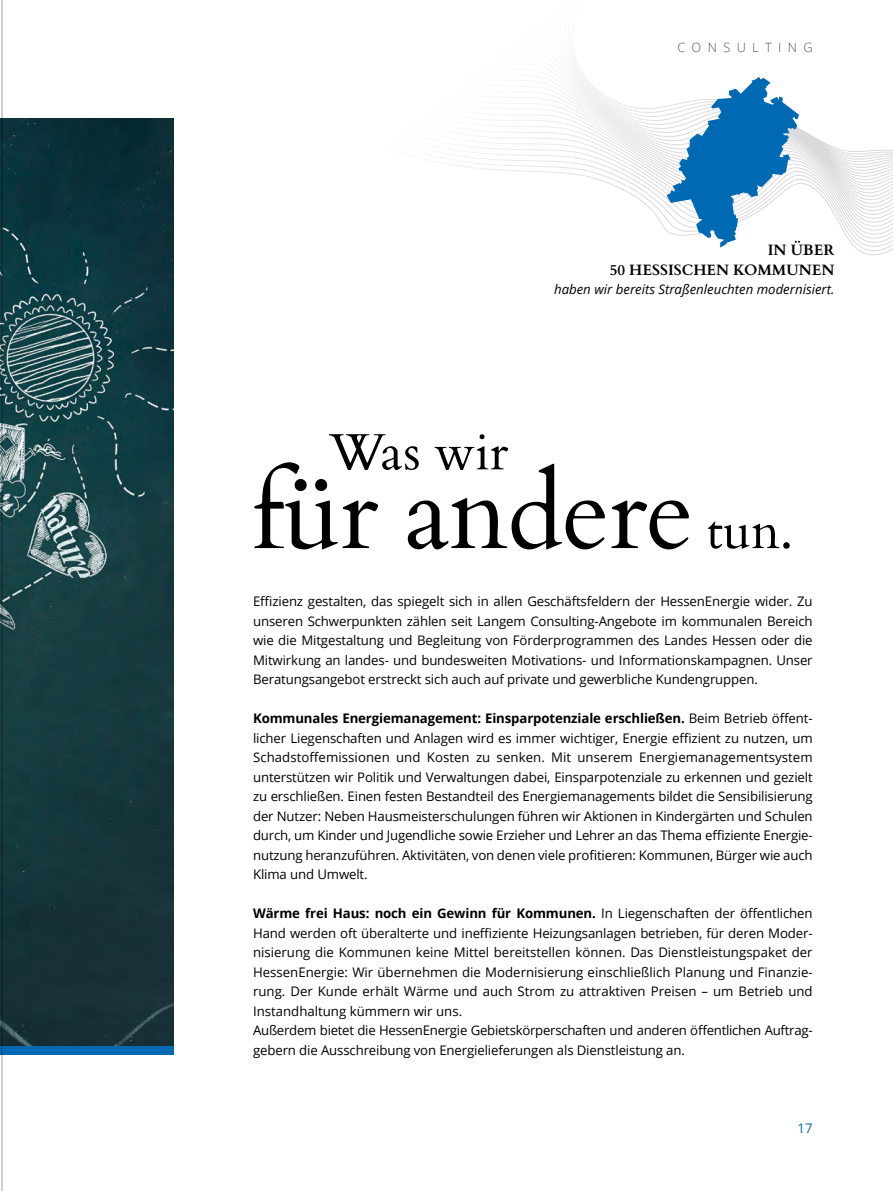
<style>
.page{position:relative;width:893px;height:1191px;background:#fff}
.page>*{position:absolute;margin:0;border:0;box-sizing:border-box;transform-origin:0 0}
.Einf__Abs{font:105px "Cardo";letter-spacing:-.01em;color:#000}
.Einf__Abs-2{font:51px "Cardo";color:#000}
.t1{font:700 15px/19.5px "Cardo";color:#000;text-align:right}
.t2{font:13.2px/19.5px "Open Sans";letter-spacing:-.01em;color:#000;text-align:justify}
.t3{font:italic 13.2px "Open Sans";color:#000}
.Einf__Abs-3{font:13.2px "Open Sans";color:#0069b4}
.Einf__Abs-4{font:300 12.75px "Open Sans";letter-spacing:.5em;color:#565656}
.s1{font-weight:700}
</style>
<div class="page">
<svg style="left:444px;top:58px;width:448px;height:198px"></svg>
<img style="left:0;top:118px;width:173px;height:928px">
<div style="left:0;top:1046px;width:173px;height:8px;background:#0069b4"></div>
<svg style="left:666px;top:77px;width:132px;height:171px"></svg>
<hr style="left:2px;top:0;width:1px;height:1191px;background:#000">
<p class="Einf__Abs-4" style="left:677px;top:39px;width:137px">CONSULTING</p>
<p class="t1" style="left:609px;top:239px;width:226px">IN ÜBER<br>50 HESSISCHEN KOMMUNEN</p>
<p class="t3" style="left:554px;top:280px;width:282px">haben wir bereits Straßenleuchten modernisiert.</p>
<p class="Einf__Abs-2" style="left:329px;top:420px;width:180px">Was wir</p>
<p class="Einf__Abs" style="left:252px;top:446px;width:443px">für andere</p>
<p class="Einf__Abs-2" style="left:706px;top:498px;width:88px">tun.</p>
<p class="t2" style="left:253px;top:591px;width:561px">Effizienz gestalten, das spiegelt sich in allen Geschäftsfeldern der HessenEnergie wider. Zu unseren Schwerpunkten zählen seit Langem Consulting-Angebote im kommunalen Bereich wie die Mitgestaltung und Begleitung von Förderprogrammen des Landes Hessen oder die Mitwirkung an landes- und bundesweiten Motivations- und Informationskampagnen. Unser Beratungsangebot erstreckt sich auch auf private und gewerbliche Kundengruppen.</p>
<p class="t2" style="left:253px;top:708px;width:561px"><span class="s1">Kommunales Energiemanagement: Einsparpotenziale erschließen.</span> Beim Betrieb öffent&shy;licher Liegenschaften und Anlagen wird es immer wichtiger, Energie effizient zu nutzen, um Schadstoffemissionen und Kosten zu senken. Mit unserem Energiemanagementsystem unterstützen wir Politik und Verwaltungen dabei, Einsparpotenziale zu erkennen und gezielt zu erschließen. Einen festen Bestandteil des Energiemanagements bildet die Sensibilisierung der Nutzer: Neben Hausmeisterschulungen führen wir Aktionen in Kindergärten und Schulen durch, um Kinder und Jugendliche sowie Erzieher und Lehrer an das Thema effiziente Energie&shy;nutzung heranzuführen. Aktivitäten, von denen viele profitieren: Kommunen, Bürger wie auch Klima und Umwelt.</p>
<p class="t2" style="left:253px;top:903px;width:561px"><span class="s1">Wärme frei Haus: noch ein Gewinn für Kommunen.</span> In Liegenschaften der öffentlichen Hand werden oft überalterte und ineffiziente Heizungsanlagen betrieben, für deren Moder&shy;nisierung die Kommunen keine Mittel bereitstellen können. Das Dienstleistungspaket der HessenEnergie: Wir übernehmen die Modernisierung einschließlich Planung und Finanzie&shy;rung. Der Kunde erhält Wärme und auch Strom zu attraktiven Preisen – um Betrieb und Instandhaltung kümmern wir uns.</p>
<p class="t2" style="left:253px;top:1020px;width:561px">Außerdem bietet die HessenEnergie Gebietskörperschaften und anderen öffentlichen Auftrag&shy;gebern die Ausschreibung von Energielieferungen als Dienstleistung an.</p>
<p class="Einf__Abs-3" style="left:797px;top:1119px;width:17px">17</p>
</div>
